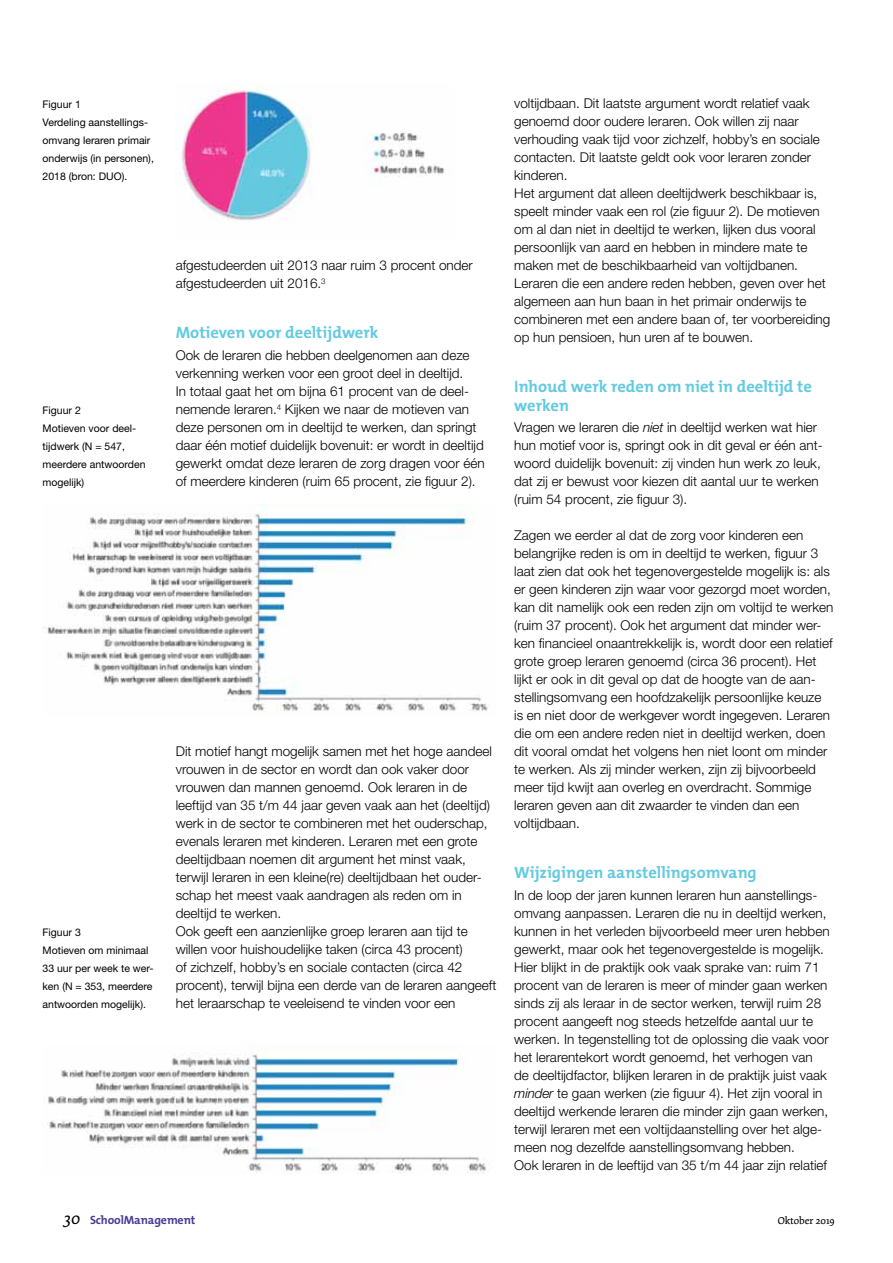
<style>
.page{position:relative;width:893px;height:1263px;background:#fff}
.page>*{position:absolute;margin:0;border:0;box-sizing:border-box;transform-origin:0 0}
.t1{font:700 16.5px/19.8px "The Mix B W7";color:#63cadf}
.t2{font:300 13.5px/18px "Helvetica Neue LT Std";color:#000}
.t3{font:700 12px "The Mix B W7";letter-spacing:-.01em;color:#4a3b94}
.t4{font:10.5px/18px "Helvetica Neue LT Std";color:#000}
.t5{font:10.5px "Dolly";color:#000}
.s1{font-style:italic}
.s2{font-family:"Dolly";font-weight:400;font-style:italic;font-size:18px;color:#000}
</style>
<div class="page">
<img style="left:181px;top:87px;width:264px;height:134px">
<img style="left:44px;top:505px;width:444px;height:206px">
<img style="left:48px;top:1047px;width:438px;height:126px">
<p class="t4" style="left:43px;top:95px;width:113px">Figuur 1<br>Verdeling aanstellings&shy;omvang leraren primair onderwijs (in personen),<br>2018 (bron: DUO).</p>
<p class="t4" style="left:43px;top:401px;width:105px">Figuur 2<br>Motieven voor deel&shy;tijdwerk (N = 547, meerdere antwoorden mogelijk)</p>
<p class="t4" style="left:43px;top:923px;width:113px">Figuur 3<br>Motieven om minimaal<br>33 uur per week te wer&shy;ken (N = 353, meerdere antwoorden mogelijk).</p>
<p class="t2" style="left:176px;top:256px;width:299px">afgestudeerden uit 2013 naar ruim 3 procent onder afgestudeerden uit 2016.<sup>3</sup></p>
<p class="t1" style="left:176px;top:322px;width:204px">Motieven voor deeltijdwerk</p>
<p class="t2" style="left:176px;top:346px;width:310px">Ook de leraren die hebben deelgenomen aan deze verkenning werken voor een groot deel in deeltijd.<br>In totaal gaat het om bijna 61 procent van de deel&shy;nemende leraren.<sup>4</sup> Kijken we naar de motieven van deze personen om in deeltijd te werken, dan springt daar één motief duidelijk bovenuit: er wordt in deeltijd gewerkt omdat deze leraren de zorg dragen voor één of meerdere kinderen (ruim 65 procent, zie figuur 2).</p>
<p class="t2" style="left:176px;top:742px;width:322px">Dit motief hangt mogelijk samen met het hoge aandeel vrouwen in de sector en wordt dan ook vaker door vrouwen dan mannen genoemd. Ook leraren in de leeftijd van 35 t/m 44 jaar geven vaak aan het (deeltijd) werk in de sector te combineren met het ouderschap, evenals leraren met kinderen. Leraren met een grote deeltijdbaan noemen dit argument het minst vaak, terwijl leraren in een kleine(re) deeltijdbaan het ouder&shy;schap het meest vaak aandragen als reden om in deeltijd te werken.<br>Ook geeft een aanzienlijke groep leraren aan tijd te willen voor huishoudelijke taken (circa 43 procent)<br>of zichzelf, hobby’s en sociale contacten (circa 42 procent), terwijl bijna een derde van de leraren aangeeft het leraarschap te veeleisend te vinden voor een</p>
<p class="t2" style="left:514px;top:94px;width:318px">voltijdbaan. Dit laatste argument wordt relatief vaak genoemd door oudere leraren. Ook willen zij naar verhouding vaak tijd voor zichzelf, hobby’s en sociale contacten. Dit laatste geldt ook voor leraren zonder kinderen.<br>Het argument dat alleen deeltijdwerk beschikbaar is, speelt minder vaak een rol (zie figuur 2). De motieven om al dan niet in deeltijd te werken, lijken dus vooral persoonlijk van aard en hebben in mindere mate te maken met de beschikbaarheid van voltijdbanen.<br>Leraren die een andere reden hebben, geven over het algemeen aan hun baan in het primair onderwijs te combineren met een andere baan of, ter voorbereiding op hun pensioen, hun uren af te bouwen.</p>
<p class="t1" style="left:514px;top:376px;width:299px">Inhoud werk reden om niet in deeltijd te werken</p>
<p class="t2" style="left:514px;top:418px;width:310px">Vragen we leraren die <span class="s1">niet</span> in deeltijd werken wat hier hun motief voor is, springt ook in dit geval er één ant&shy;woord duidelijk bovenuit: zij vinden hun werk zo leuk, dat zij er bewust voor kiezen dit aantal uur te werken (ruim 54 procent, zie figuur 3).</p>
<p class="t2" style="left:514px;top:526px;width:321px">Zagen we eerder al dat de zorg voor kinderen een belangrijke reden is om in deeltijd te werken, figuur 3 laat zien dat ook het tegenovergestelde mogelijk is: als er geen kinderen zijn waar voor gezorgd moet worden, kan dit namelijk ook een reden zijn om voltijd te werken (ruim 37 procent). Ook het argument dat minder wer&shy;ken financieel onaantrekkelijk is, wordt door een relatief grote groep leraren genoemd (circa 36 procent). Het lijkt er ook in dit geval op dat de hoogte van de aan&shy;stellingsomvang een hoofdzakelijk persoonlijke keuze is en niet door de werkgever wordt ingegeven. Leraren die om een andere reden niet in deeltijd werken, doen dit vooral omdat het volgens hen niet loont om minder te werken. Als zij minder werken, zijn zij bijvoorbeeld meer tijd kwijt aan overleg en overdracht. Sommige leraren geven aan dit zwaarder te vinden dan een voltijdbaan.</p>
<p class="t1" style="left:514px;top:862px;width:244px">Wijzigingen aanstellingsomvang</p>
<p class="t2" style="left:514px;top:886px;width:317px">In de loop der jaren kunnen leraren hun aanstellings&shy;omvang aanpassen. Leraren die nu in deeltijd werken, kunnen in het verleden bijvoorbeeld meer uren hebben gewerkt, maar ook het tegenovergestelde is mogelijk.<br>Hier blijkt in de praktijk ook vaak sprake van: ruim 71 procent van de leraren is meer of minder gaan werken sinds zij als leraar in de sector werken, terwijl ruim 28 procent aangeeft nog steeds hetzelfde aantal uur te werken. In tegenstelling tot de oplossing die vaak voor het lerarentekort wordt genoemd, het verhogen van de deeltijdfactor, blijken leraren in de praktijk juist vaak <span class="s1">minder</span> te gaan werken (zie figuur 4). Het zijn vooral in deeltijd werkende leraren die minder zijn gaan werken, terwijl leraren met een voltijdaanstelling over het alge&shy;meen nog dezelfde aanstellingsomvang hebben.<br>Ook leraren in de leeftijd van 35 t/m 44 jaar zijn relatief</p>
<p class="t3" style="left:64px;top:1212px;width:133px"><span class="s2">30</span> SchoolManagement</p>
<p class="t5" style="left:778px;top:1214px;width:59px">Oktober 2019</p>
</div>
